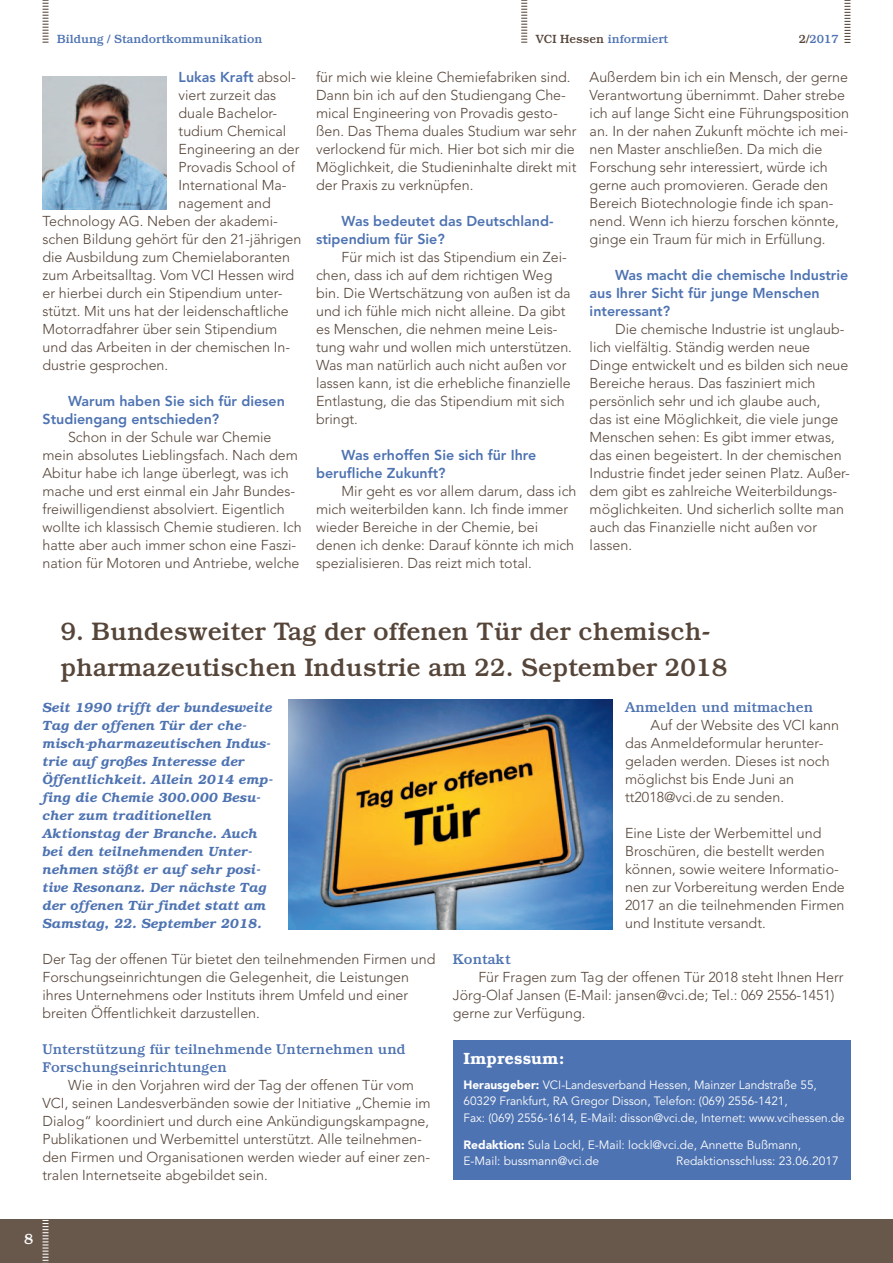
<style>
.page{position:relative;width:893px;height:1263px;background:#fff}
.page>*{position:absolute;margin:0;border:0;box-sizing:border-box;transform-origin:0 0}
.t1{font:500 25.5px/36px "Bookman";color:#564539}
.t2{font:600 16.5px "Bookman";color:#fff}
.t3{font:500 15px "Bookman";color:#fff}
.t4{font:300 14.25px/18px "Avenir";color:#564539}
.t5{font:800 14.25px/18px "Avenir";color:#4e73b2}
.t6{font:500 14.25px/18px "Bookman";color:#4e73b2}
.t7{font:italic 600 13.5px/18px "Bookman";color:#4e73b2}
.t8{font:12px/16.5px "Avenir";color:#fff}
.t9{font:500 12px "Bookman";color:#4e73b2}
.s1{color:#564539}
.s2{font-weight:300;color:#564539}
.s3{font-weight:900}
</style>
<div class="page">
<svg style="left:844px;top:0;width:6px;height:43px"></svg>
<svg style="left:43px;top:0;width:6px;height:43px"></svg>
<svg style="left:521px;top:0;width:6px;height:43px"></svg>
<div style="left:0;top:1220px;width:893px;height:43px;background:#68574b"></div>
<svg style="left:43px;top:1220px;width:6px;height:43px"></svg>
<img style="left:43px;top:76px;width:124px;height:134px">
<img style="left:288px;top:700px;width:324px;height:230px">
<div style="left:453px;top:1040px;width:397px;height:140px;background:#4e73b2"></div>
<p class="t9" style="left:57px;top:34px;width:207px">Bildung / Standortkommunikation</p>
<p class="t9" style="left:536px;top:34px;width:134px"><span class="s1">VCI Hessen</span> informiert</p>
<p class="t9" style="left:799px;top:34px;width:41px"><span class="s1">2/</span>2017</p>
<p class="t5" style="left:179px;top:69px;width:119px">Lukas Kraft <span class="s2">absol-</span></p>
<p class="t4" style="left:179px;top:87px;width:99px">viert zurzeit das</p>
<p class="t4" style="left:179px;top:105px;width:100px">duale Bachelor-</p>
<p class="t4" style="left:179px;top:123px;width:109px">tudium Chemical</p>
<p class="t4" style="left:179px;top:141px;width:122px">Engineering an der</p>
<p class="t4" style="left:179px;top:159px;width:118px">Provadis School of</p>
<p class="t4" style="left:179px;top:177px;width:110px">International Ma-</p>
<p class="t4" style="left:179px;top:195px;width:94px">nagement and</p>
<p class="t4" style="left:43px;top:213px;width:237px">Technology AG. Neben der akademi-</p>
<p class="t4" style="left:43px;top:231px;width:260px">schen Bildung gehört für den 21-jährigen</p>
<p class="t4" style="left:43px;top:249px;width:249px">die Ausbildung zum Chemielaboranten</p>
<p class="t4" style="left:43px;top:267px;width:253px">zum Arbeitsalltag. Vom VCI Hessen wird</p>
<p class="t4" style="left:43px;top:285px;width:242px">er hierbei durch ein Stipendium unter-</p>
<p class="t4" style="left:43px;top:303px;width:248px">stützt. Mit uns hat der leidenschaftliche</p>
<p class="t4" style="left:43px;top:321px;width:236px">Motorradfahrer über sein Stipendium</p>
<p class="t4" style="left:43px;top:339px;width:249px">und das Arbeiten in der chemischen In-</p>
<p class="t4" style="left:43px;top:357px;width:127px">dustrie gesprochen.</p>
<p class="t5" style="left:43px;top:393px;width:244px;text-indent:26px">Warum haben Sie sich für diesen<br>Studiengang entschieden?</p>
<p class="t4" style="left:43px;top:429px;width:261px;text-indent:26px">Schon in der Schule war Chemie mein absolutes Lieblingsfach. Nach dem Abitur habe ich lange überlegt, was ich mache und erst einmal ein Jahr Bundes&shy;freiwilligendienst absolviert. Eigentlich wollte ich klassisch Chemie studieren. Ich hatte aber auch immer schon eine Faszi&shy;nation für Motoren und Antriebe, welche</p>
<p class="t4" style="left:316px;top:69px;width:262px">für mich wie kleine Chemiefabriken sind.<br>Dann bin ich auf den Studiengang Che&shy;mical Engineering von Provadis gesto&shy;ßen. Das Thema duales Studium war sehr verlockend für mich. Hier bot sich mir die Möglichkeit, die Studieninhalte direkt mit der Praxis zu verknüpfen.</p>
<p class="t5" style="left:316px;top:213px;width:239px;text-indent:26px">Was bedeutet das Deutschland - stipendium für Sie?</p>
<p class="t4" style="left:316px;top:249px;width:257px;text-indent:26px">Für mich ist das Stipendium ein Zei&shy;chen, dass ich auf dem richtigen Weg bin. Die Wertschätzung von außen ist da und ich fühle mich nicht alleine. Da gibt es Menschen, die nehmen meine Leis&shy;tung wahr und wollen mich unterstützen.<br>Was man natürlich auch nicht außen vor lassen kann, ist die erhebliche finanzielle Entlastung, die das Stipendium mit sich bringt.</p>
<p class="t5" style="left:316px;top:447px;width:222px;text-indent:26px">Was erhoffen Sie sich für Ihre berufliche Zukunft?</p>
<p class="t4" style="left:316px;top:483px;width:262px;text-indent:26px">Mir geht es vor allem darum, dass ich mich weiterbilden kann. Ich finde immer wieder Bereiche in der Chemie, bei denen ich denke: Darauf könnte ich mich spezialisieren. Das reizt mich total.</p>
<p class="t4" style="left:590px;top:69px;width:261px">Außerdem bin ich ein Mensch, der gerne Verantwortung übernimmt. Daher strebe ich auf lange Sicht eine Führungsposition an. In der nahen Zukunft möchte ich mei&shy;nen Master anschließen. Da mich die Forschung sehr interessiert, würde ich gerne auch promovieren. Gerade den Bereich Biotechnologie finde ich span&shy;nend. Wenn ich hierzu forschen könnte, ginge ein Traum für mich in Erfüllung.</p>
<p class="t5" style="left:590px;top:267px;width:260px;text-indent:26px">Was macht die chemische Industrie aus Ihrer Sicht für junge Menschen interessant?</p>
<p class="t4" style="left:590px;top:321px;width:262px;text-indent:26px">Die chemische Industrie ist unglaub&shy;lich vielfältig. Ständig werden neue Dinge entwickelt und es bilden sich neue Bereiche heraus. Das fasziniert mich persönlich sehr und ich glaube auch,<br>das ist eine Möglichkeit, die viele junge Menschen sehen: Es gibt immer etwas, das einen begeistert. In der chemischen Industrie findet jeder seinen Platz. Außer&shy;dem gibt es zahlreiche Weiterbildungs&shy;möglichkeiten. Und sicherlich sollte man auch das Finanzielle nicht außen vor lassen.</p>
<h1 class="t1" style="left:61px;top:616px;width:668px">9. Bundesweiter Tag der offenen Tür der chemisch&shy;pharmazeutischen Industrie am 22. September 2018</h1>
<p class="t7" style="left:43px;top:699px;width:232px">Seit 1990 trifft der bundesweite<br>Tag der offenen Tür der che&shy;misch-pharmazeutischen Indus&shy;trie auf großes Interesse der<br>Öffentlichkeit. Allein 2014 emp&shy;fing die Chemie 300.000 Besu&shy;cher zum traditionellen<br>Aktionstag der Branche. Auch bei den teilnehmenden Unter&shy;nehmen stößt er auf sehr posi&shy;tive Resonanz. Der nächste Tag der offenen Tür findet statt am<br>Samstag, 22. September 2018.</p>
<p class="t4" style="left:43px;top:951px;width:394px">Der Tag der offenen Tür bietet den teil nehmenden Firmen und For schungs einrichtungen die Gelegenheit, die Leistungen ihres Unter nehmens oder Instituts ihrem Umfeld und einer breiten Öffentlichkeit darzustellen.</p>
<p class="t6" style="left:43px;top:1041px;width:365px">Unterstützung für teilnehmende Unternehmen und<br>Forschungs einrichtungen</p>
<p class="t4" style="left:43px;top:1077px;width:390px;text-indent:26px">Wie in den Vorjahren wird der Tag der offenen Tür vom VCI, seinen Landesverbänden sowie der Initiative „Chemie im Dialog“ koordiniert und durch eine Ankündigungskampagne, Publikationen und Werbemittel unterstützt. Alle teilnehmen&shy;den Firmen und Organisationen werden wieder auf einer zen&shy;tralen Internetseite abgebildet sein.</p>
<p class="t6" style="left:625px;top:699px;width:190px">Anmelden und mitmachen</p>
<p class="t4" style="left:625px;top:717px;width:215px;text-indent:26px">Auf der Website des VCI kann das Anmeldeformular herunter - geladen werden. Dieses ist noch möglichst bis Ende Juni an tt2018@vci.de zu senden.</p>
<p class="t4" style="left:625px;top:825px;width:221px">Eine Liste der Werbemittel und<br>Broschüren, die bestellt werden können, sowie weitere Informatio&shy;nen zur Vorbereitung werden Ende<br>2017 an die teilnehmenden Firmen und Institute versandt.</p>
<p class="t6" style="left:453px;top:951px;width:59px">Kontakt</p>
<p class="t4" style="left:453px;top:969px;width:392px;text-indent:26px">Für Fragen zum Tag der offenen Tür 2018 steht Ihnen Herr<br>Jörg-Olaf Jansen (E-Mail: jansen@vci.de; Tel.: 069 2556-1451) gerne zur Verfügung.</p>
<p class="t2" style="left:463px;top:1051px;width:102px">Impressum:</p>
<p class="t8" style="left:463px;top:1077px;width:383px"><span class="s3">Herausgeber:</span> VCI-Landesverband Hessen, Mainzer Landstraße 55,<br>60329 Frankfurt, RA Gregor Disson, Telefon: (069) 2556-1421,<br>Fax: (069) 2556-1614, E-Mail: disson@vci.de, Internet: www.vcihessen.de</p>
<p class="t8" style="left:463px;top:1137px;width:339px"><span class="s3">Redaktion:</span> Sula Lockl, E-Mail: lockl@vci.de, Annette Bußmann,<br>E-Mail: bussmann@vci.de</p>
<p class="t8" style="left:676px;top:1154px;width:164px">Redaktionsschluss: 23.06.2017</p>
<p class="t3" style="left:24px;top:1233px;width:11px">8</p>
</div>
